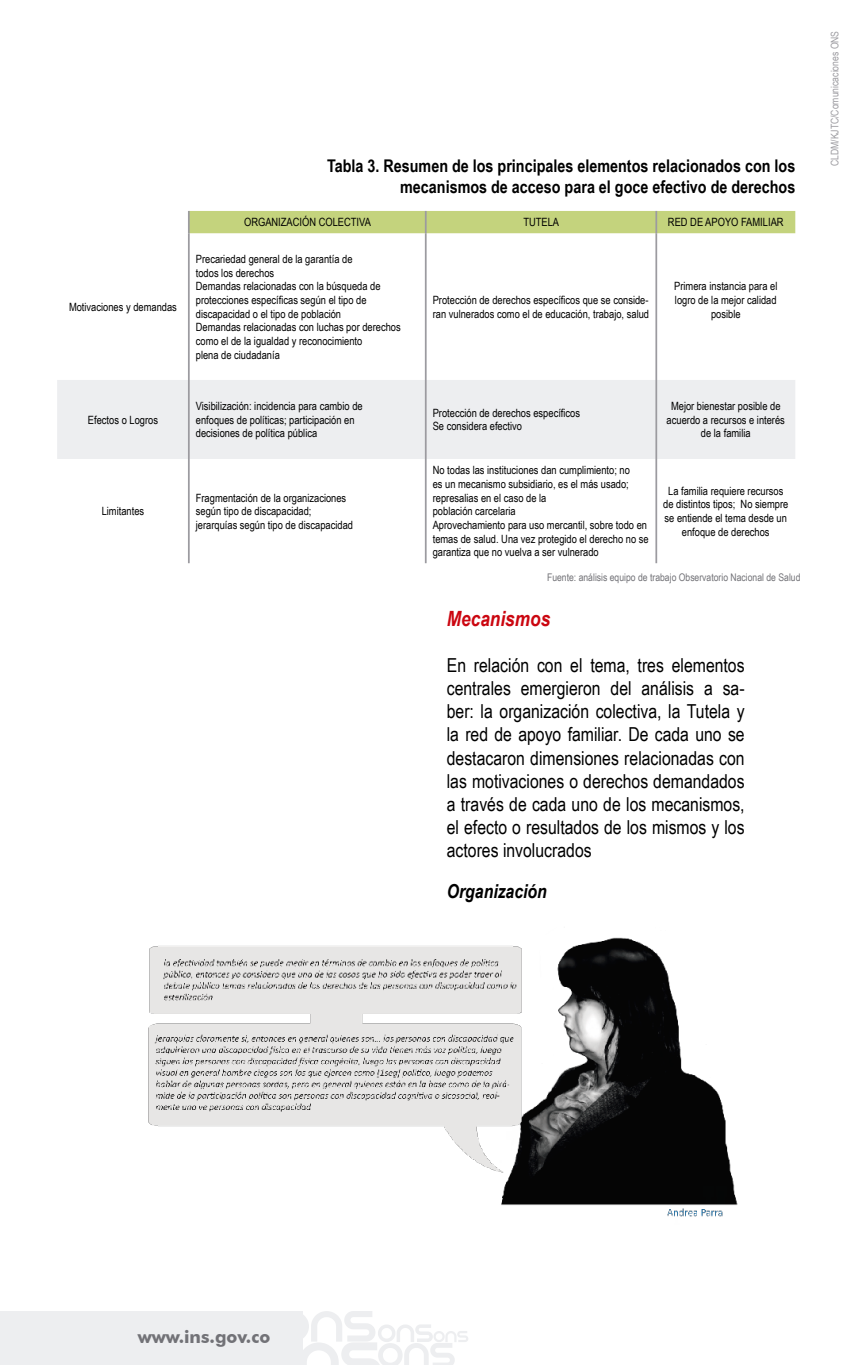
<style>
.page{position:relative;width:844px;height:1365px;background:#fff}
.page>*{position:absolute;margin:0;border:0;box-sizing:border-box;transform-origin:0 0}
.t1{font:italic 700 21px "Arial Narrow";color:#cb0610}
.t2{font:19.25px/23.1px "Arial Narrow";color:#000;text-align:justify}
.t3{font:italic 700 19.25px "Arial Narrow";color:#000}
.t4{font:700 17.5px/21px "Arial Narrow";color:#000;text-align:right}
.t5{font:700 17.5px "Futura BT";color:#727277}
.t6{font:11.38px/13.7px "Arial Narrow";color:#000}
.t7{font:10.5px "Arial Narrow";color:#727277}
.t8{font:10.5px "Arial Narrow";color:#9c9ba0}
</style>
<div class="page">
<div style="left:0;top:1310px;width:303px;height:54px;background:#edeef0"></div>
<svg style="left:256px;top:1310px;width:212px;height:54px"></svg>
<img style="left:148px;top:937px;width:590px;height:280px">
<div style="left:57px;top:380px;width:738px;height:79px;background:#edeef0"></div>
<hr style="left:188px;top:211px;width:2px;height:22px;background:#9c9ba0">
<div style="left:189px;top:211px;width:606px;height:22px;background:#c4d37d"></div>
<hr style="left:655px;top:211px;width:2px;height:22px;background:#9c9ba0">
<hr style="left:188px;top:233px;width:2px;height:147px;background:#9c9ba0">
<hr style="left:425px;top:233px;width:1px;height:147px;background:#9c9ba0">
<hr style="left:655px;top:233px;width:2px;height:147px;background:#9c9ba0">
<hr style="left:188px;top:380px;width:2px;height:79px;background:#9c9ba0">
<hr style="left:425px;top:380px;width:1px;height:79px;background:#9c9ba0">
<hr style="left:655px;top:380px;width:2px;height:79px;background:#9c9ba0">
<hr style="left:188px;top:459px;width:2px;height:104px;background:#9c9ba0">
<hr style="left:425px;top:459px;width:1px;height:104px;background:#9c9ba0">
<hr style="left:655px;top:459px;width:2px;height:104px;background:#9c9ba0">
<p class="t6" style="left:69px;top:299px;width:109px">Motivaciones y demandas</p>
<p class="t6" style="left:88px;top:412px;width:72px">Efectos o Logros</p>
<p class="t6" style="left:102px;top:504px;width:44px">Limitantes</p>
<h3 class="t4" style="left:327px;top:154px;width:469px">Tabla 3. Resumen de los principales elementos relacionados con los mecanismos de acceso para el goce efectivo de derechos</h3>
<p class="t6" style="left:244px;top:215px;width:128px">ORGANIZACIÓN COLECTIVA</p>
<p class="t6" style="left:523px;top:215px;width:37px">TUTELA</p>
<p class="t6" style="left:667px;top:215px;width:117px">RED DE APOYO FAMILIAR</p>
<p class="t6" style="left:196px;top:252px;width:206px">Precariedad general de la garantía de<br>todos los derechos<br>Demandas relacionadas con la búsqueda de protecciones específicas según el tipo de discapacidad o el tipo de población<br>Demandas relacionadas con luchas por derechos como el de la igualdad y reconocimiento<br>plena de ciudadanía</p>
<p class="t6" style="left:432px;top:292px;width:218px">Protección de derechos específicos que se conside&shy;ran vulnerados como el de educación, trabajo, salud</p>
<p class="t6" style="left:674px;top:279px;width:105px;text-align:center">Primera instancia para el logro de la mejor calidad posible</p>
<p class="t6" style="left:196px;top:398px;width:168px">Visibilización: incidencia para cambio de enfoques de políticas; participación en decisiones de política pública</p>
<p class="t6" style="left:432px;top:405px;width:149px">Protección de derechos específicos<br>Se considera efectivo</p>
<p class="t6" style="left:666px;top:398px;width:120px;text-align:center">Mejor bienestar posible de acuerdo a recursos e interés de la familia</p>
<p class="t6" style="left:196px;top:490px;width:159px">Fragmentación de la organizaciones según tipo de discapacidad; jerarquías según tipo de discapacidad</p>
<p class="t6" style="left:432px;top:463px;width:217px">No todas las instituciones dan cumplimiento; no<br>es un mecanismo subsidiario, es el más usado; represalias en el caso de la<br>población carcelaria<br>Aprovechamiento para uso mercantil, sobre todo en temas de salud. Una vez protegido el derecho no se garantiza que no vuelva a ser vulnerado</p>
<p class="t6" style="left:663px;top:483px;width:126px;text-align:center">La familia requiere recursos de distintos tipos; No siempre se entiende el tema desde un enfoque de derechos</p>
<p class="t7" style="left:547px;top:570px;width:255px">Fuente: análisis equipo de trabajo Observatorio Nacional de Salud</p>
<h1 class="t1" style="left:446px;top:602px;width:105px">Mecanismos</h1>
<p class="t2" style="left:446px;top:653px;width:299px">En relación con el tema, tres elementos centrales emergieron del análisis a sa&shy;ber: la organización colectiva, la Tutela y la red de apoyo familiar. De cada uno se destacaron dimensiones relacionadas con las motivaciones o derechos demandados a través de cada uno de los mecanismos, el efecto o resultados de los mismos y los actores involucrados</p>
<h2 class="t3" style="left:446px;top:876px;width:102px">Organización</h2>
<p class="t8" style="left:826px;top:166px;width:137px;rotate:-90deg">CLDM/KJTC/Comunicaciones ONS</p>
<h3 class="t5" style="left:138px;top:1325px;width:134px">www.ins.gov.co</h3>
</div>
